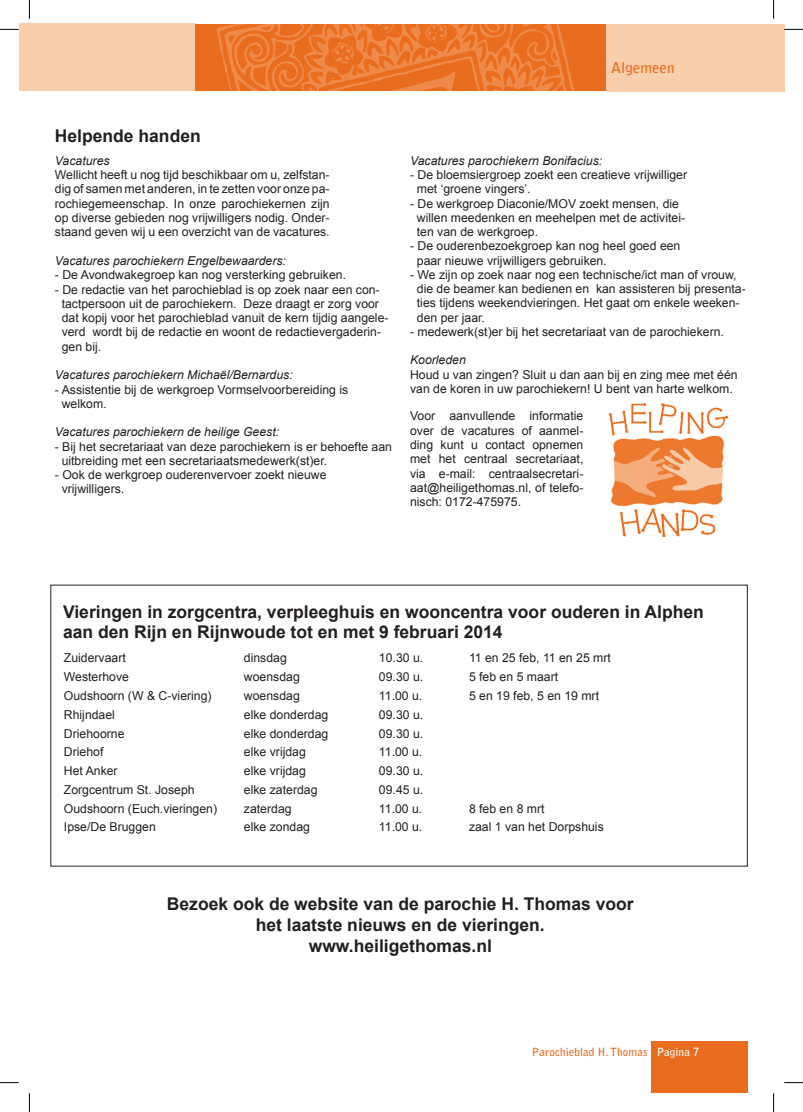
<style>
.page{position:relative;width:803px;height:1112px;background:#fff}
.page>*{position:absolute;margin:0;border:0;box-sizing:border-box;transform-origin:0 0}
.t1{font:700 17.5px/21.2px "Arial";color:#231f20;text-align:center}
.t2{font:700 15px "Bell Gothic Std";color:#ea6d1f}
.t3{font:12.25px/14.2px "Arial";color:#231f20}
.t4{font:italic 12.25px "Arial";color:#231f20}
.t5{font:700 11.25px "Bell Gothic Std";color:#ea6d1f}
.s1{color:#fff}
</style>
<div class="page">
<div style="left:19px;top:23px;width:176px;height:68px;background:#f9cead"></div>
<div style="left:196px;top:24px;width:410px;height:67px;background:#ea6d1f"></div>
<div style="left:606px;top:24px;width:178px;height:68px;background:#f9cead"></div>
<svg style="left:217px;top:24px;width:357px;height:67px"></svg>
<div style="left:651px;top:1041px;width:96px;height:51px;background:#ea6d1f"></div>
<img style="left:610px;top:403px;width:118px;height:133px">
<svg style="left:0;top:29px;width:19px;height:1px"></svg>
<svg style="left:784px;top:29px;width:19px;height:1px"></svg>
<svg style="left:0;top:1082px;width:19px;height:1px"></svg>
<svg style="left:784px;top:1082px;width:19px;height:1px"></svg>
<svg style="left:29px;top:0;width:1px;height:19px"></svg>
<svg style="left:29px;top:1093px;width:1px;height:18px"></svg>
<svg style="left:773px;top:0;width:1px;height:19px"></svg>
<svg style="left:773px;top:1093px;width:1px;height:18px"></svg>
<p class="t2" style="left:611px;top:58px;width:65px">Algemeen</p>
<h1 class="t1" style="left:55px;top:125px;width:147px">Helpende handen</h1>
<p class="t4" style="left:55px;top:152px;width:56px">Vacatures</p>
<p class="t3" style="left:55px;top:167px;width:276px;text-align:justify">Wellicht heeft u nog tijd beschikbaar om u, zelfstan&shy;dig of samen met anderen, in te zetten voor onze pa&shy;rochiegemeenschap. In onze parochiekernen zijn op diverse gebieden nog vrijwilligers nodig. Onder&shy;staand geven wij u een overzicht van de vacatures.</p>
<p class="t4" style="left:55px;top:252px;width:233px">Vacatures parochiekern Engelbewaarders:</p>
<p class="t3" style="left:55px;top:268px;width:293px">- De Avondwakegroep kan nog versterking gebruiken.</p>
<p class="t3" style="left:62px;top:282px;width:328px;text-indent:-7px">- De redactie van het parochieblad is op zoek naar een con&shy;tactpersoon uit de parochiekern. Deze draagt er zorg voor dat kopij voor het parochieblad vanuit de kern tijdig aangele&shy;verd wordt bij de redactie en woont de redactievergaderin&shy;gen bij.</p>
<p class="t4" style="left:55px;top:367px;width:239px">Vacatures parochiekern Michaël/Bernardus:</p>
<p class="t3" style="left:62px;top:382px;width:288px;text-indent:-7px">- Assistentie bij de werkgroep Vormselvoorbereiding is welkom.</p>
<p class="t4" style="left:55px;top:424px;width:226px">Vacatures parochiekern de heilige Geest:</p>
<p class="t3" style="left:62px;top:439px;width:332px;text-indent:-7px">- Bij het secretariaat van deze parochiekern is er behoefte aan uitbreiding met een secretariaatsmedewerk(st)er.</p>
<p class="t3" style="left:62px;top:467px;width:266px;text-indent:-7px">- Ook de werkgroep ouderenvervoer zoekt nieuwe vrijwilligers.</p>
<p class="t4" style="left:410px;top:152px;width:194px">Vacatures parochiekern Bonifacius:</p>
<p class="t3" style="left:417px;top:167px;width:272px;text-indent:-7px">- De bloemsiergroep zoekt een creatieve vrijwilliger met ‘groene vingers’.</p>
<p class="t3" style="left:417px;top:196px;width:270px;text-indent:-7px">- De werkgroep Diaconie/MOV zoekt mensen, die willen meedenken en meehelpen met de activitei&shy;ten van de werkgroep.</p>
<p class="t3" style="left:417px;top:239px;width:265px;text-indent:-7px">- De ouderenbezoekgroep kan nog heel goed een paar nieuwe vrijwilligers gebruiken.</p>
<p class="t3" style="left:417px;top:267px;width:330px;text-indent:-7px">- We zijn op zoek naar nog een technische/ict man of vrouw, die de beamer kan bedienen en kan assisteren bij presenta&shy;ties tijdens weekendvieringen. Het gaat om enkele weeken&shy;den per jaar.</p>
<p class="t3" style="left:410px;top:324px;width:315px">- medewerk(st)er bij het secretariaat van de parochiekern.</p>
<p class="t4" style="left:410px;top:352px;width:57px">Koorleden</p>
<p class="t3" style="left:410px;top:367px;width:329px">Houd u van zingen? Sluit u dan aan bij en zing mee met één van de koren in uw parochiekern! U bent van harte welkom.</p>
<p class="t3" style="left:410px;top:409px;width:175px;text-align:justify">Voor aanvullende informatie over de vacatures of aanmel&shy;ding kunt u contact opnemen met het centraal secretariaat, via e-mail: centraalsecretari&shy;aat@heiligethomas.nl, of telefo&shy;nisch: 0172-475975.</p>
<h1 class="t1" style="left:63px;top:602px;width:642px;line-height:20px;text-align:left">Vieringen in zorgcentra, verpleeghuis en wooncentra voor ouderen in Alphen aan den Rijn en Rijnwoude tot en met 9 februari 2014</h1>
<p class="t3" style="left:64px;top:650px;width:63px">Zuidervaart</p>
<p class="t3" style="left:244px;top:650px;width:44px">dinsdag</p>
<p class="t3" style="left:379px;top:650px;width:46px">10.30 u.</p>
<p class="t3" style="left:469px;top:650px;width:143px">11 en 25 feb, 11 en 25 mrt</p>
<p class="t3" style="left:64px;top:669px;width:67px">Westerhove</p>
<p class="t3" style="left:244px;top:669px;width:57px">woensdag</p>
<p class="t3" style="left:379px;top:669px;width:46px">09.30 u.</p>
<p class="t3" style="left:469px;top:669px;width:91px">5 feb en 5 maart</p>
<p class="t3" style="left:64px;top:688px;width:149px">Oudshoorn (W &amp; C-viering)</p>
<p class="t3" style="left:244px;top:688px;width:57px">woensdag</p>
<p class="t3" style="left:379px;top:688px;width:45px">11.00 u.</p>
<p class="t3" style="left:469px;top:688px;width:132px">5 en 19 feb, 5 en 19 mrt</p>
<p class="t3" style="left:64px;top:707px;width:53px">Rhijndael</p>
<p class="t3" style="left:244px;top:707px;width:86px">elke donderdag</p>
<p class="t3" style="left:379px;top:707px;width:46px">09.30 u.</p>
<p class="t3" style="left:64px;top:725px;width:62px">Driehoorne</p>
<p class="t3" style="left:244px;top:725px;width:86px">elke donderdag</p>
<p class="t3" style="left:379px;top:725px;width:46px">09.30 u.</p>
<p class="t3" style="left:64px;top:744px;width:41px">Driehof</p>
<p class="t3" style="left:244px;top:744px;width:63px">elke vrijdag</p>
<p class="t3" style="left:379px;top:744px;width:45px">11.00 u.</p>
<p class="t3" style="left:64px;top:763px;width:55px">Het Anker</p>
<p class="t3" style="left:244px;top:763px;width:63px">elke vrijdag</p>
<p class="t3" style="left:379px;top:763px;width:46px">09.30 u.</p>
<p class="t3" style="left:64px;top:782px;width:132px">Zorgcentrum St. Joseph</p>
<p class="t3" style="left:244px;top:782px;width:75px">elke zaterdag</p>
<p class="t3" style="left:379px;top:782px;width:46px">09.45 u.</p>
<p class="t3" style="left:64px;top:800px;width:155px">Oudshoorn (Euch.vieringen)</p>
<p class="t3" style="left:244px;top:800px;width:49px">zaterdag</p>
<p class="t3" style="left:379px;top:800px;width:45px">11.00 u.</p>
<p class="t3" style="left:469px;top:800px;width:77px">8 feb en 8 mrt</p>
<p class="t3" style="left:64px;top:819px;width:93px">Ipse/De Bruggen</p>
<p class="t3" style="left:244px;top:819px;width:68px">elke zondag</p>
<p class="t3" style="left:379px;top:819px;width:45px">11.00 u.</p>
<p class="t3" style="left:469px;top:819px;width:136px">zaal 1 van het Dorpshuis</p>
<h1 class="t1" style="left:167px;top:892px;width:468px">Bezoek ook de website van de parochie H. Thomas voor het laatste nieuws en de vieringen. www.heiligethomas.nl</h1>
<p class="t5" style="left:532px;top:1045px;width:169px">Parochieblad H. Thomas <span class="s1">Pagina 7</span></p>
</div>
